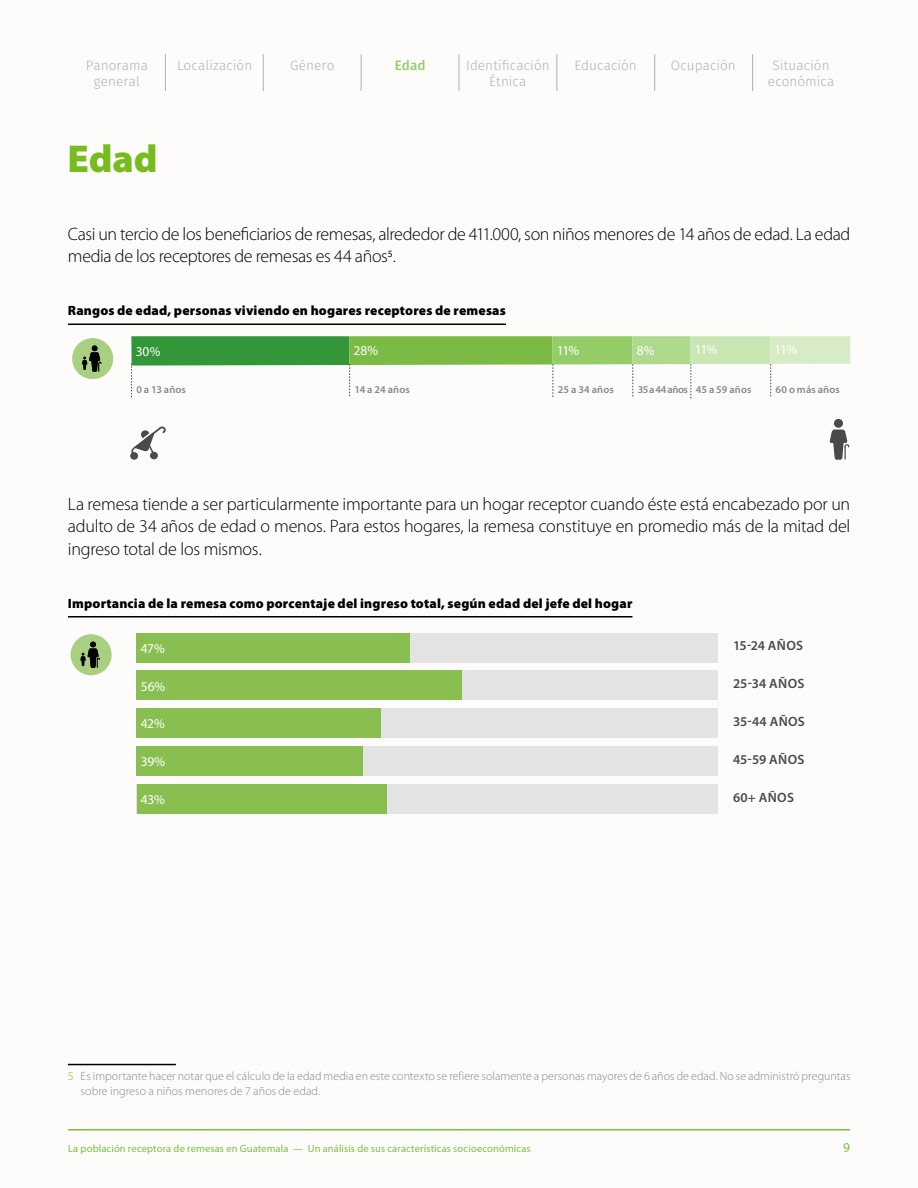
<style>
.page{position:relative;width:918px;height:1188px;background:#fdfcfb}
.page>*{position:absolute;margin:0;border:0;box-sizing:border-box;transform-origin:0 0}
.t1{font:900 39px "Myriad Pro";color:#77bc1f}
.t2{font:300 18px/22.5px "Myriad Pro";letter-spacing:-.02em;color:#000}
.t3{font:900 13.5px "Myriad Pro";letter-spacing:.01em;color:#000}
.t4{font:300 13.5px/16.2px "Fira Sans";letter-spacing:.005em;color:#b3b2b2;text-align:center}
.t5{font:600 13.5px "Myriad Pro";letter-spacing:.02em;color:#4a4a49}
.t6{font:13.5px "Myriad Pro";letter-spacing:-.025em;color:#fff}
.t7{font:500 13.5px "Fira Sans";color:#95ce68}
.t8{font:13.5px "Myriad Pro";color:#7ac143}
.t9{font:300 12px/15px "Myriad Pro";letter-spacing:.005em;color:#878787}
.t10{font:10.5px "Myriad Pro";letter-spacing:.015em;color:#7ac143}
.t11{font:600 10.5px "Myriad Pro";letter-spacing:.01em;color:#878787}
.t12{font:600 10.5px "Myriad Pro";letter-spacing:-.01em;color:#878787}
.s1{color:#77bc1f}
</style>
<div class="page">
<hr style="left:165px;top:54px;width:1px;height:37px;background:#b3b2b2">
<hr style="left:263px;top:54px;width:1px;height:37px;background:#b3b2b2">
<hr style="left:361px;top:54px;width:1px;height:37px;background:#b3b2b2">
<hr style="left:459px;top:54px;width:1px;height:37px;background:#b3b2b2">
<hr style="left:556px;top:54px;width:1px;height:37px;background:#b3b2b2">
<hr style="left:654px;top:54px;width:1px;height:37px;background:#b3b2b2">
<hr style="left:752px;top:54px;width:1px;height:37px;background:#b3b2b2">
<hr style="left:68px;top:1129px;width:782px;height:2px;background:#7ac143">
<hr style="left:68px;top:324px;width:438px;height:1px;background:#000">
<div style="left:834px;top:419px;width:9px;height:9px;background:#4a4a49;border-radius:50%"></div>
<svg style="left:829px;top:429px;width:20px;height:31px"></svg>
<div style="left:130px;top:452px;width:8px;height:8px;background:#4a4a49;border-radius:50%"></div>
<svg style="left:130px;top:426px;width:36px;height:30px"></svg>
<div style="left:150px;top:452px;width:8px;height:7px;background:#4a4a49;border-radius:50%"></div>
<div style="left:552px;top:336px;width:81px;height:28px;background:#94cd68"></div>
<div style="left:632px;top:336px;width:59px;height:28px;background:#afd98d"></div>
<div style="left:690px;top:336px;width:81px;height:28px;background:#c9e6b3"></div>
<div style="left:770px;top:336px;width:80px;height:28px;background:#d7ecc6"></div>
<svg style="left:72px;top:338px;width:41px;height:41px"></svg>
<svg style="left:131px;top:336px;width:422px;height:61px"></svg>
<svg style="left:632px;top:364px;width:1px;height:32px"></svg>
<svg style="left:690px;top:364px;width:1px;height:34px"></svg>
<svg style="left:770px;top:364px;width:1px;height:32px"></svg>
<hr style="left:68px;top:616px;width:564px;height:2px;background:#000">
<div style="left:137px;top:633px;width:581px;height:29px;background:#e3e3e3"></div>
<div style="left:137px;top:708px;width:581px;height:30px;background:#e3e3e3"></div>
<div style="left:137px;top:671px;width:581px;height:29px;background:#e3e3e3"></div>
<div style="left:137px;top:746px;width:581px;height:30px;background:#e3e3e3"></div>
<div style="left:137px;top:784px;width:581px;height:30px;background:#e3e3e3"></div>
<div style="left:137px;top:633px;width:273px;height:29px;background:#88bf50"></div>
<div style="left:137px;top:671px;width:325px;height:29px;background:#88bf50"></div>
<div style="left:137px;top:709px;width:244px;height:29px;background:#88bf50"></div>
<div style="left:137px;top:746px;width:226px;height:30px;background:#88bf50"></div>
<div style="left:137px;top:784px;width:249px;height:30px;background:#88bf50"></div>
<svg style="left:71px;top:634px;width:41px;height:41px"></svg>
<hr style="left:68px;top:1064px;width:108px;height:1px;background:#000">
<p class="t4" style="left:86px;top:58px;width:64px">Panorama general</p>
<p class="t4" style="left:177px;top:58px;width:77px">Localización</p>
<p class="t4" style="left:290px;top:58px;width:46px">Género</p>
<p class="t7" style="left:395px;top:56px;width:32px">Edad</p>
<p class="t4" style="left:466px;top:58px;width:85px">Identificación<br>Étnica</p>
<p class="t4" style="left:574px;top:58px;width:64px">Educación</p>
<p class="t4" style="left:671px;top:58px;width:66px">Ocupación</p>
<p class="t4" style="left:768px;top:58px;width:68px">Situación económica</p>
<h1 class="t1" style="left:67px;top:133px;width:92px">Edad</h1>
<p class="t2" style="left:68px;top:222px;width:784px">Casi un tercio de los beneficiarios de remesas, alrededor de 411.000, son niños menores de 14 años de edad. La edad media de los receptores de remesas es 44 años<sup>5</sup>.</p>
<p class="t3" style="left:68px;top:301px;width:440px">Rangos de edad, personas viviendo en hogares receptores de remesas</p>
<p class="t6" style="left:136px;top:343px;width:26px">30%</p>
<p class="t6" style="left:354px;top:343px;width:26px">28%</p>
<p class="t6" style="left:557px;top:342px;width:24px">11%</p>
<p class="t6" style="left:637px;top:342px;width:19px">8%</p>
<p class="t6" style="left:695px;top:342px;width:24px">11%</p>
<p class="t6" style="left:775px;top:341px;width:24px">11%</p>
<p class="t11" style="left:136px;top:383px;width:51px">0 a 13 años</p>
<p class="t11" style="left:355px;top:383px;width:57px">14 a 24 años</p>
<p class="t11" style="left:558px;top:383px;width:58px">25 a 34 años</p>
<p class="t12" style="left:638px;top:383px;width:115px">35 a 44 años 45 a 59 años</p>
<p class="t11" style="left:776px;top:383px;width:66px">60 o más años</p>
<p class="t2" style="left:68px;top:492px;width:784px;text-align:justify">La remesa tiende a ser particularmente importante para un hogar receptor cuando éste está encabezado por un adulto de 34 años de edad o menos. Para estos hogares, la remesa constituye en promedio más de la mitad del ingreso total de los mismos.</p>
<p class="t3" style="left:68px;top:594px;width:566px">Importancia de la remesa como porcentaje del ingreso total, según edad del jefe del hogar</p>
<p class="t6" style="left:141px;top:640px;width:26px">47%</p>
<p class="t6" style="left:141px;top:678px;width:26px">56%</p>
<p class="t6" style="left:141px;top:715px;width:26px">42%</p>
<p class="t6" style="left:141px;top:753px;width:26px">39%</p>
<p class="t6" style="left:141px;top:791px;width:26px">43%</p>
<p class="t5" style="left:733px;top:637px;width:72px">15-24 AÑOS</p>
<p class="t5" style="left:733px;top:675px;width:73px">25-34 AÑOS</p>
<p class="t5" style="left:733px;top:713px;width:73px">35-44 AÑOS</p>
<p class="t5" style="left:733px;top:751px;width:73px">45-59 AÑOS</p>
<p class="t5" style="left:733px;top:789px;width:62px">60+ AÑOS</p>
<p class="t9" style="left:81px;top:1068px;width:771px;text-indent:-13px"><span class="s1">5</span> Es importante hacer notar que el cálculo de la edad media en este contexto se refiere solamente a personas mayores de 6 años de edad. No se administró preguntas sobre ingreso a niños menores de 7 años de edad.</p>
<p class="t10" style="left:68px;top:1142px;width:464px">La población receptora de remesas en Guatemala — Un análisis de sus características socioeconómicas</p>
<p class="t8" style="left:843px;top:1139px;width:8px">9</p>
</div>
